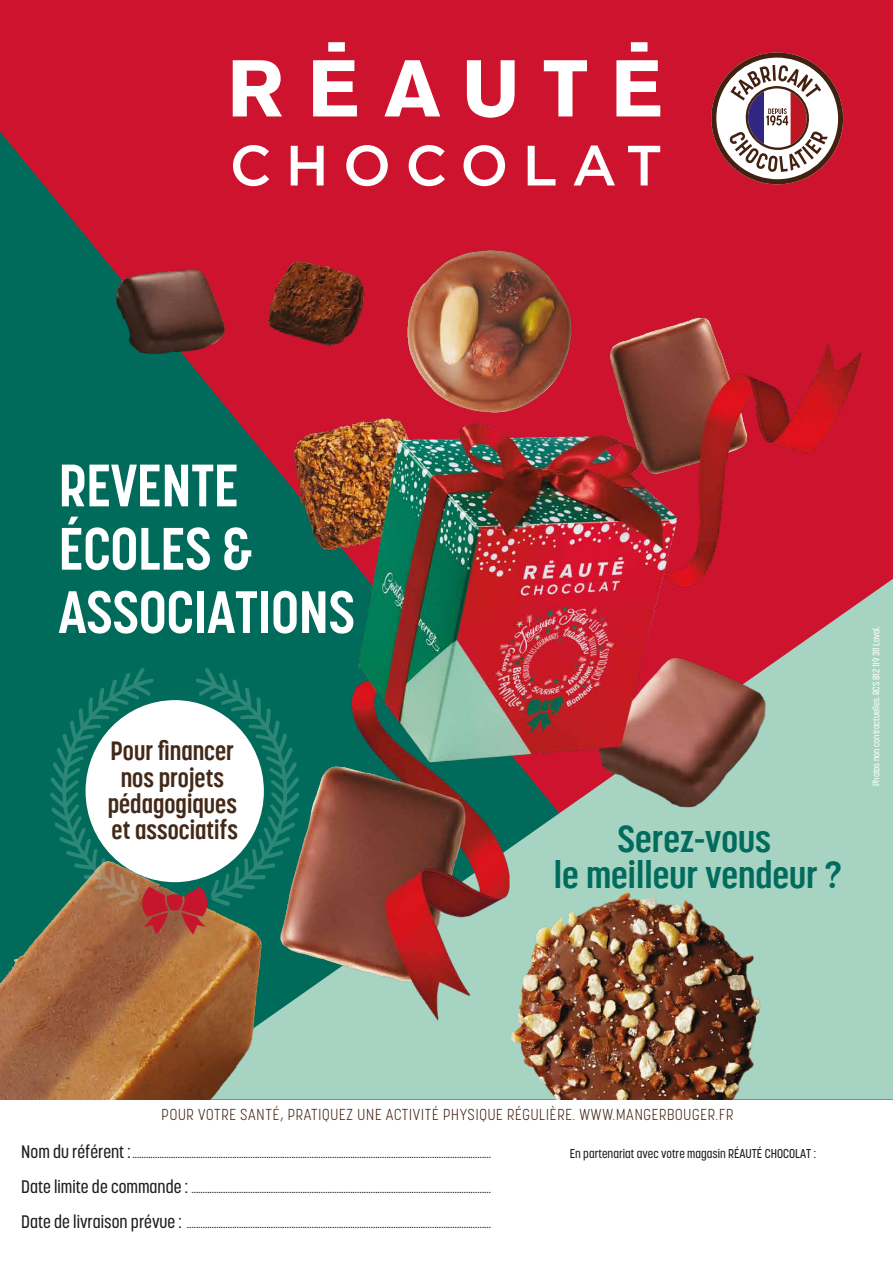
<style>
.page{position:relative;width:893px;height:1263px;background:#fff}
.page>*{position:absolute;margin:0;border:0;box-sizing:border-box;transform-origin:0 0}
.t1{font:700 59.18px/63.3px "Korolev Condensed";color:#fff}
.t2{font:700 37.35px/36px "Korolev Condensed";color:#016c5d;text-align:center;scale:1.06 1}
.t3{font:700 26.33px/26.3px "Korolev Condensed";color:#432918;text-align:center}
.t4{font:300 15.75px "Korolev Condensed";letter-spacing:.05em;color:#422110}
.t5{font:500 12.75px "Korolev Condensed";color:#1d1d1b}
.t6{font:500 9.45px "Korolev Condensed";color:#fff}
.s1{font-size:18px}
</style>
<div class="page">
<div style="left:0;top:0;width:893px;height:1099px;background:#ce132f"></div>
<svg style="left:0;top:132px;width:661px;height:85px"></svg>
<img style="left:0;top:217px;width:893px;height:882px">
<svg style="left:233px;top:42px;width:427px;height:144px"></svg>
<svg style="left:711px;top:52px;width:133px;height:132px"></svg>
<svg style="left:50px;top:668px;width:249px;height:238px"></svg>
<svg style="left:139px;top:887px;width:71px;height:48px"></svg>
<h1 class="t1" style="left:59px;top:454px;width:298px">REVENTE<br>ÉCOLES &amp;<br>ASSOCIATIONS</h1>
<h3 class="t3" style="left:108px;top:738px;width:132px">Pour financer nos projets pédagogiques et associatifs</h3>
<h2 class="t2" style="left:554px;top:820px;width:273px">Serez-vous<br>le meilleur vendeur ?</h2>
<p class="t6" style="left:871px;top:786px;width:161px;rotate:-90deg">Photos non contractuelles. RCS 812 119 311 Laval.</p>
<p class="t4" style="left:162px;top:1105px;width:573px">POUR VOTRE SANTÉ, PRATIQUEZ UNE ACTIVITÉ PHYSIQUE RÉGULIÈRE. WWW.MANGERBOUGER.FR</p>
<p class="t5" style="left:21px;top:1146px;width:471px"><span class="s1">Nom du référent :</span> ..............................................................................................................................................................</p>
<p class="t5" style="left:21px;top:1181px;width:471px"><span class="s1">Date limite de commande :</span> ....................................................................................................................................</p>
<p class="t5" style="left:21px;top:1216px;width:471px"><span class="s1">Date de livraison prévue :</span> ......................................................................................................................................</p>
<p class="t5" style="left:570px;top:1146px;width:248px">En partenariat avec votre magasin RÉAUTÉ CHOCOLAT :</p>
</div>
